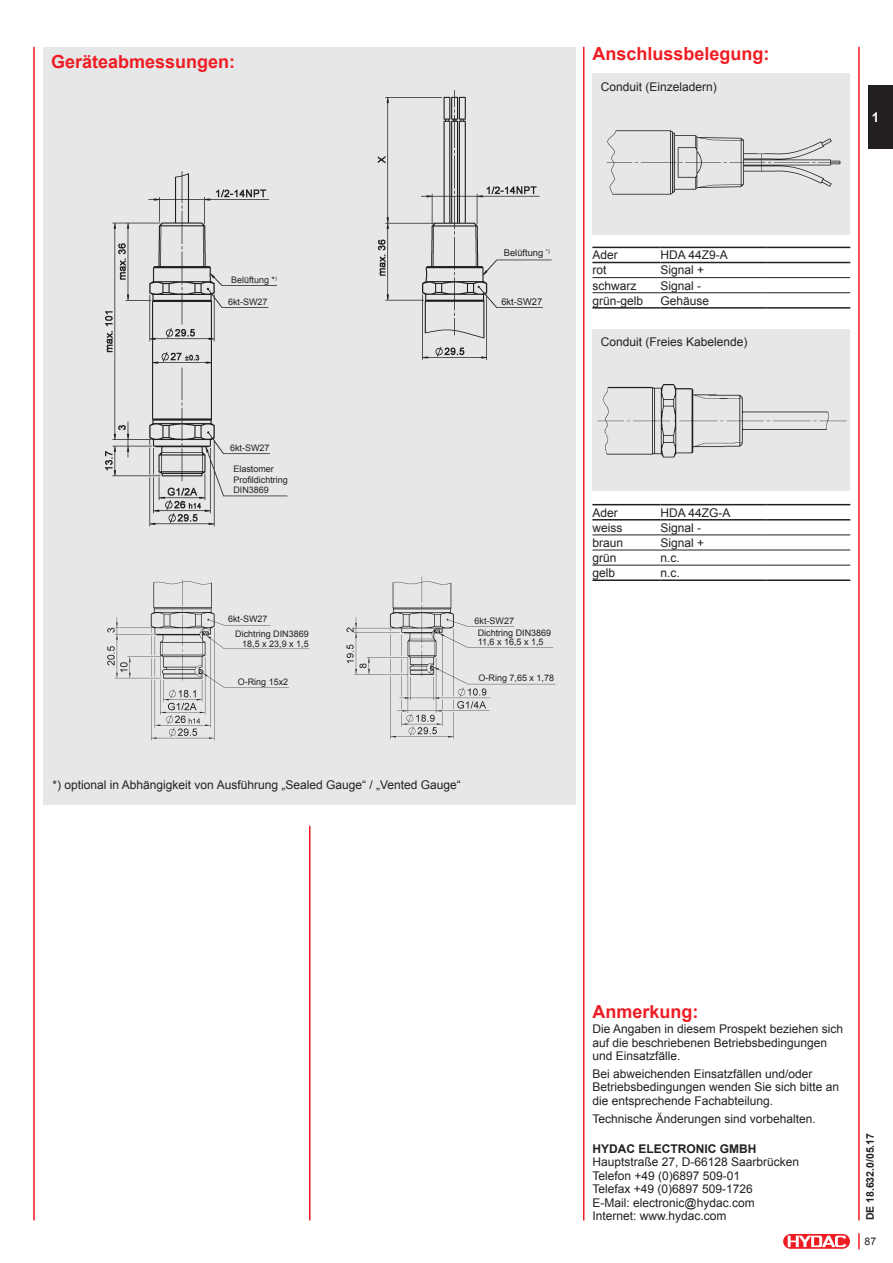
<style>
.page{position:relative;width:893px;height:1263px;background:#fff}
.page>*{position:absolute;margin:0;border:0;box-sizing:border-box;transform-origin:0 0}
.t1{font:700 18px "Arial";color:#ee1d23}
.t2{font:700 13.5px "Arial";color:#fff}
.t3{font:12px/13.5px "Arial";color:#231f20}
.t4{font:700 12px "Arial";color:#231f20}
.t5{font:700 10.5px "Arial";color:#231f20}
.t6{font:10.5px "Arial";color:#231f20}
.t7{font:9.3px "Arial";color:#231f20}
.t8{font:9px/10.5px "Arial";color:#231f20}
</style>
<div class="page">
<hr style="left:33px;top:47px;width:2px;height:1173px;background:#ee1d23">
<hr style="left:858px;top:47px;width:2px;height:1173px;background:#ee1d23">
<div style="left:783px;top:1233px;width:67px;height:16px;border:1px solid #fff;border-radius:7px"></div>
<svg style="left:783px;top:1234px;width:67px;height:15px"></svg>
<svg style="left:788px;top:1235px;width:58px;height:12px"></svg>
<svg style="left:858px;top:1233px;width:2px;height:16px"></svg>
<div style="left:868px;top:85px;width:25px;height:64px;background:#231f20"></div>
<div style="left:43px;top:47px;width:532px;height:757px;background:#e6e7e9"></div>
<img style="left:346px;top:576px;width:210px;height:163px">
<img style="left:377px;top:90px;width:175px;height:270px">
<hr style="left:583px;top:47px;width:1px;height:1173px;background:#ee1d23">
<img style="left:105px;top:171px;width:183px;height:356px">
<img style="left:107px;top:579px;width:203px;height:162px">
<div style="left:592px;top:73px;width:258px;height:162px;background:#e6e7e9"></div>
<img style="left:606px;top:130px;width:235px;height:65px">
<div style="left:592px;top:330px;width:258px;height:161px;background:#e6e7e9"></div>
<img style="left:597px;top:384px;width:250px;height:74px">
<hr style="left:592px;top:277px;width:68px;height:1px;background:#231f20">
<hr style="left:660px;top:277px;width:107px;height:1px;background:#231f20">
<hr style="left:767px;top:277px;width:83px;height:1px;background:#231f20">
<hr style="left:767px;top:292px;width:83px;height:1px;background:#231f20">
<hr style="left:592px;top:292px;width:68px;height:1px;background:#231f20">
<hr style="left:660px;top:292px;width:107px;height:1px;background:#231f20">
<hr style="left:592px;top:247px;width:68px;height:1px;background:#231f20">
<hr style="left:660px;top:247px;width:107px;height:1px;background:#231f20">
<hr style="left:767px;top:247px;width:83px;height:1px;background:#231f20">
<hr style="left:592px;top:262px;width:68px;height:1px;background:#231f20">
<hr style="left:660px;top:262px;width:107px;height:1px;background:#231f20">
<hr style="left:767px;top:262px;width:83px;height:1px;background:#231f20">
<hr style="left:592px;top:307px;width:68px;height:2px;background:#231f20">
<hr style="left:660px;top:307px;width:107px;height:2px;background:#231f20">
<hr style="left:767px;top:307px;width:83px;height:2px;background:#231f20">
<hr style="left:592px;top:534px;width:68px;height:1px;background:#231f20">
<hr style="left:660px;top:534px;width:107px;height:1px;background:#231f20">
<hr style="left:767px;top:534px;width:83px;height:1px;background:#231f20">
<hr style="left:592px;top:550px;width:68px;height:1px;background:#231f20">
<hr style="left:660px;top:550px;width:107px;height:1px;background:#231f20">
<hr style="left:767px;top:550px;width:83px;height:1px;background:#231f20">
<hr style="left:767px;top:565px;width:83px;height:1px;background:#231f20">
<hr style="left:592px;top:565px;width:68px;height:1px;background:#231f20">
<hr style="left:660px;top:565px;width:107px;height:1px;background:#231f20">
<hr style="left:592px;top:504px;width:68px;height:1px;background:#231f20">
<hr style="left:660px;top:504px;width:107px;height:1px;background:#231f20">
<hr style="left:767px;top:504px;width:83px;height:1px;background:#231f20">
<hr style="left:592px;top:519px;width:68px;height:1px;background:#231f20">
<hr style="left:660px;top:519px;width:107px;height:1px;background:#231f20">
<hr style="left:767px;top:519px;width:83px;height:1px;background:#231f20">
<hr style="left:592px;top:579px;width:68px;height:2px;background:#231f20">
<hr style="left:660px;top:579px;width:107px;height:2px;background:#231f20">
<hr style="left:767px;top:579px;width:83px;height:2px;background:#231f20">
<hr style="left:309px;top:826px;width:1px;height:394px;background:#ee1d23">
<h1 class="t1" style="left:51px;top:50px;width:186px">Geräteabmessungen:</h1>
<h1 class="t1" style="left:592px;top:42px;width:179px">Anschlussbelegung:</h1>
<p class="t3" style="left:601px;top:80px;width:118px">Conduit (Einzeladern)</p>
<p class="t8" style="left:231px;top:275px;width:47px">Belüftung *<sup>)</sup></p>
<p class="t8" style="left:228px;top:297px;width:41px">6kt-SW27</p>
<p class="t7" style="left:504px;top:247px;width:47px">Belüftung <sup>*)</sup></p>
<p class="t7" style="left:501px;top:295px;width:42px">6kt-SW27</p>
<p class="t8" style="left:230px;top:443px;width:41px">6kt-SW27</p>
<p class="t8" style="left:233px;top:464px;width:56px">Elastomer<br>Profildichtring<br>DIN3869</p>
<p class="t8" style="left:228px;top:614px;width:41px">6kt-SW27</p>
<p class="t8" style="left:474px;top:616px;width:41px">6kt-SW27</p>
<p class="t8" style="left:235px;top:628px;width:75px;text-align:right">Dichtring DIN3869<br>18,5 x 23,9 x 1,5</p>
<p class="t8" style="left:478px;top:629px;width:75px;line-height:9px">Dichtring DIN3869<br>11,6 x 16,5 x 1,5</p>
<p class="t8" style="left:238px;top:677px;width:52px">O-Ring 15x2</p>
<p class="t8" style="left:478px;top:673px;width:77px">O-Ring 7,65 x 1,78</p>
<p class="t3" style="left:53px;top:778px;width:410px">*) optional in Abhängigkeit von Ausführung „Sealed Gauge“ / „Vented Gauge“</p>
<p class="t3" style="left:592px;top:248px;width:27px">Ader</p>
<p class="t3" style="left:660px;top:248px;width:69px">HDA 44Z9-A</p>
<p class="t3" style="left:592px;top:264px;width:16px">rot</p>
<p class="t3" style="left:660px;top:264px;width:45px">Signal +</p>
<p class="t3" style="left:592px;top:279px;width:46px">schwarz</p>
<p class="t3" style="left:660px;top:279px;width:42px">Signal -</p>
<p class="t3" style="left:592px;top:294px;width:52px">grün-gelb</p>
<p class="t3" style="left:660px;top:294px;width:50px">Gehäuse</p>
<p class="t3" style="left:601px;top:335px;width:148px">Conduit (Freies Kabelende)</p>
<p class="t3" style="left:592px;top:506px;width:27px">Ader</p>
<p class="t3" style="left:660px;top:506px;width:72px">HDA 44ZG-A</p>
<p class="t3" style="left:592px;top:521px;width:31px">weiss</p>
<p class="t3" style="left:660px;top:521px;width:42px">Signal -</p>
<p class="t3" style="left:592px;top:536px;width:32px">braun</p>
<p class="t3" style="left:660px;top:536px;width:45px">Signal +</p>
<p class="t3" style="left:592px;top:551px;width:26px">grün</p>
<p class="t3" style="left:660px;top:551px;width:21px">n.c.</p>
<p class="t3" style="left:592px;top:566px;width:24px">gelb</p>
<p class="t3" style="left:660px;top:566px;width:21px">n.c.</p>
<p class="t2" style="left:872px;top:108px;width:9px">1</p>
<h1 class="t1" style="left:592px;top:999px;width:108px">Anmerkung:</h1>
<p class="t3" style="left:592px;top:1022px;width:252px">Die Angaben in diesem Prospekt beziehen sich auf die beschriebenen Betriebsbedingungen und Einsatzfälle.</p>
<p class="t3" style="left:592px;top:1067px;width:248px">Bei abweichenden Einsatzfällen und/oder<br>Betriebsbedingungen wenden Sie sich bitte an die entsprechende Fachabteilung.</p>
<p class="t3" style="left:592px;top:1112px;width:225px">Technische Änderungen sind vorbehalten.</p>
<p class="t4" style="left:592px;top:1141px;width:165px">HYDAC ELECTRONIC GMBH</p>
<p class="t3" style="left:592px;top:1155px;width:208px">Hauptstraße 27, D-66128 Saarbrücken<br>Telefon +49 (0)6897 509-01<br>Telefax +49 (0)6897 509-1726<br>E-Mail: electronic@hydac.com<br>Internet: www.hydac.com</p>
<p class="t5" style="left:863px;top:1220px;width:89px;rotate:-90deg">DE 18.632.0/05.17</p>
<p class="t6" style="left:864px;top:1235px;width:13px">87</p>
</div>
